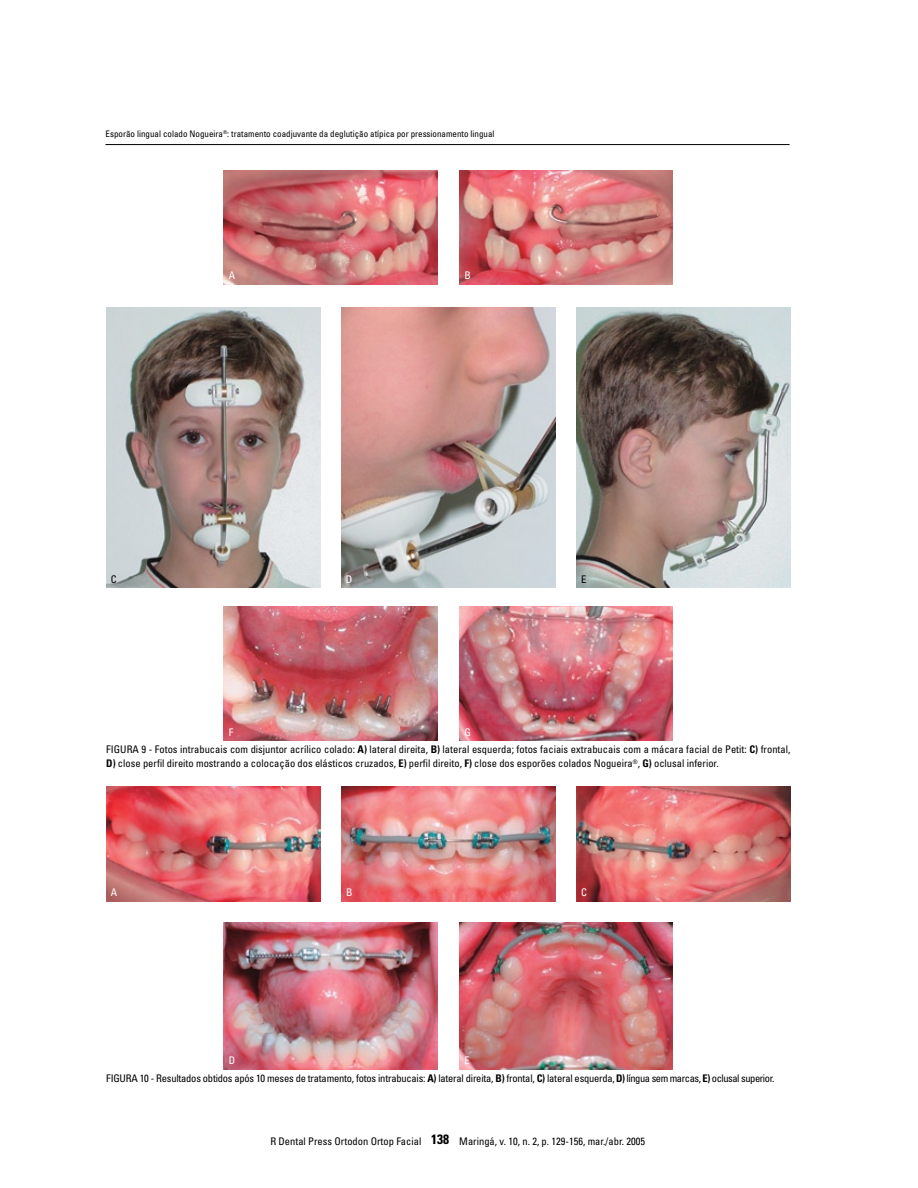
<style>
.page{position:relative;width:918px;height:1188px;background:#fff}
.page>*{position:absolute;margin:0;border:0;box-sizing:border-box;transform-origin:0 0}
.t1{font:condensed 10.5px/13.5px "Univers";color:#000}
.t2{font:condensed 10.5px "Univers";letter-spacing:-.02em;color:#000}
.t3{font:condensed 10.5px "Univers";color:#fff}
.t4{font:condensed 9px "Univers";color:#000}
.s1{font-weight:700}
.s2{font-weight:700;font-size:13.5px}
</style>
<div class="page">
<hr style="left:105px;top:144px;width:685px;height:1px;background:#000">
<img style="left:224px;top:607px;width:214px;height:134px">
<img style="left:459px;top:607px;width:214px;height:134px">
<img style="left:224px;top:170px;width:214px;height:114px">
<img style="left:459px;top:170px;width:214px;height:114px">
<img style="left:106px;top:787px;width:214px;height:114px">
<img style="left:341px;top:787px;width:214px;height:114px">
<img style="left:577px;top:787px;width:213px;height:114px">
<img style="left:224px;top:923px;width:214px;height:146px">
<img style="left:459px;top:923px;width:214px;height:146px">
<img style="left:106px;top:308px;width:214px;height:280px">
<img style="left:341px;top:308px;width:214px;height:280px">
<img style="left:577px;top:308px;width:213px;height:280px">
<p class="t4" style="left:106px;top:128px;width:391px">Esporão lingual colado Nogueira<sup>®</sup>: tratamento coadjuvante da deglutição atípica por pressionamento lingual</p>
<p class="t3" style="left:229px;top:269px;width:8px">A</p>
<p class="t3" style="left:464px;top:269px;width:8px">B</p>
<p class="t1" style="left:111px;top:573px;width:7px">C</p>
<p class="t3" style="left:346px;top:573px;width:8px">D</p>
<p class="t1" style="left:581px;top:573px;width:7px">E</p>
<p class="t3" style="left:229px;top:726px;width:6px">F</p>
<p class="t3" style="left:464px;top:726px;width:6px">G</p>
<p class="t1" style="left:106px;top:743px;width:686px">FIGU RA 9 - Fotos intrabucais com disjuntor acrílico colado: <span class="s1">A)</span> lateral direita, <span class="s1">B)</span> lateral esquerda; fotos faciais extrabucais com a mácara facial de Petit: <span class="s1">C)</span> frontal,<br><span class="s1">D)</span> close perfil direito mostrando a colocação dos elásticos cruzados, <span class="s1">E)</span> perfil direito, <span class="s1">F)</span> close dos esporões colados Nogueira<sup>®</sup>, <span class="s1">G)</span> oclusal inferior.</p>
<p class="t3" style="left:111px;top:886px;width:8px">A</p>
<p class="t3" style="left:346px;top:886px;width:8px">B</p>
<p class="t3" style="left:581px;top:886px;width:7px">C</p>
<p class="t3" style="left:229px;top:1053px;width:8px">D</p>
<p class="t3" style="left:464px;top:1053px;width:7px">E</p>
<p class="t2" style="left:106px;top:1071px;width:670px">FIGU RA 10 - Resultados obtidos após 10 meses de tratamento, fotos intrabucais: <span class="s1">A)</span> lateral direita, <span class="s1">B)</span> frontal, <span class="s1">C)</span> lateral esquerda, <span class="s1">D)</span> língua sem marcas, <span class="s1">E)</span> oclusal superior.</p>
<p class="t1" style="left:270px;top:1134px;width:376px">R Dental Press Ortodon Ortop Facial <span class="s2">138</span> Maringá, v. 10, n. 2, p. 129-156, mar./abr. 2005</p>
</div>
